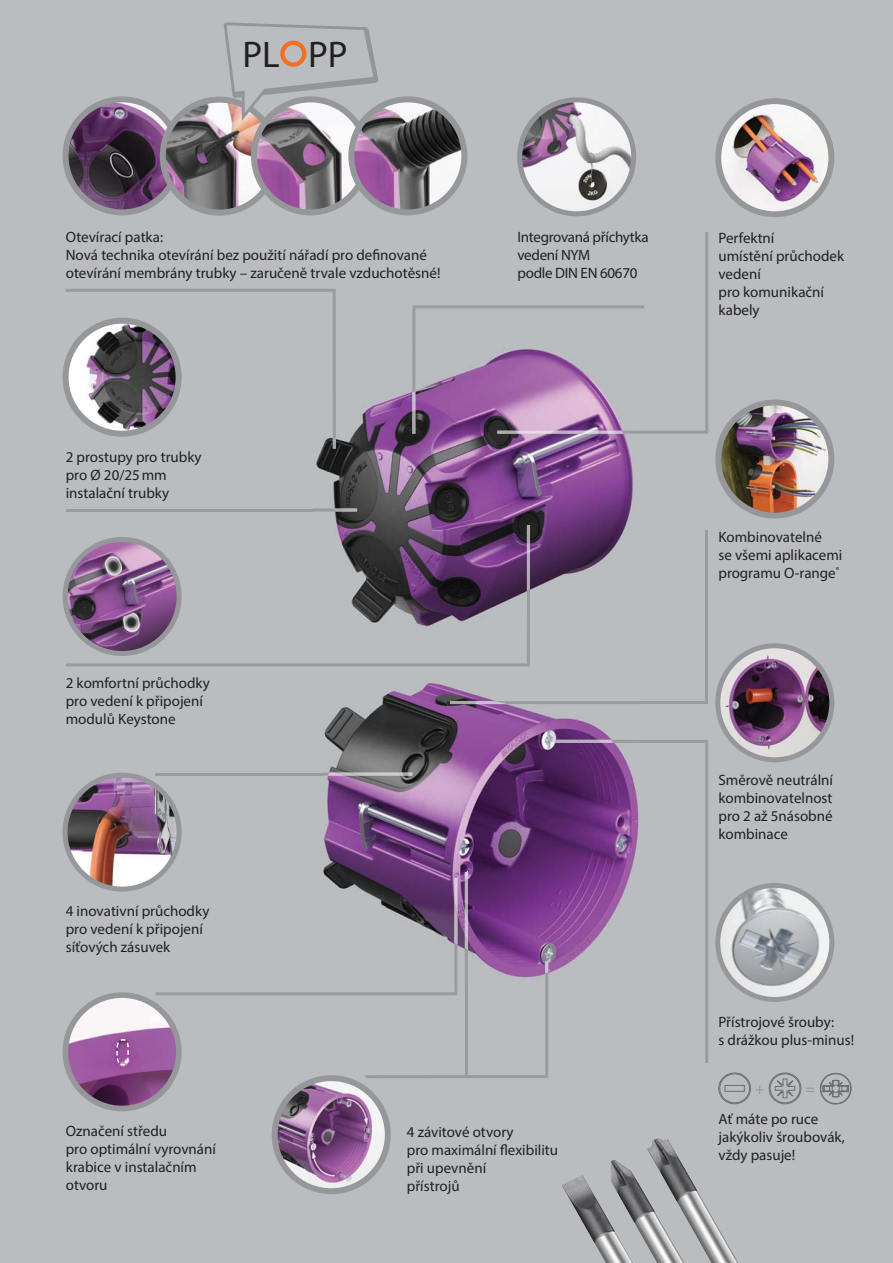
<style>
.page{position:relative;width:893px;height:1263px;background:#babdbf}
.page>*{position:absolute;margin:0;border:0;box-sizing:border-box;transform-origin:0 0}
.t1{font:37.2px "Myriad Pro";color:#231f20}
.t2{font:15.75px "Myriad Pro";color:#939598}
.t3{font:15px/18px "Myriad Pro";color:#231f20}
.t4{font:15px/18px "Myriad Pro";letter-spacing:-.02em;color:#231f20}
</style>
<div class="page">
<img style="left:275px;top:1078px;width:113px;height:113px;border-radius:50%">
<div style="left:272px;top:1075px;width:119px;height:119px;border:6px solid #95979a;border-radius:50%"></div>
<img style="left:718px;top:101px;width:113px;height:113px;border-radius:50%">
<div style="left:715px;top:98px;width:119px;height:119px;border:6px solid #95979a;border-radius:50%"></div>
<img style="left:718px;top:402px;width:113px;height:114px;border-radius:50%">
<div style="left:715px;top:400px;width:119px;height:119px;border:6px solid #95979a;border-radius:50%"></div>
<img style="left:65px;top:539px;width:114px;height:114px;border-radius:50%">
<div style="left:63px;top:537px;width:119px;height:119px;border:5px solid #95979a;border-radius:50%"></div>
<img style="left:65px;top:775px;width:114px;height:114px;border-radius:50%">
<div style="left:63px;top:773px;width:119px;height:119px;border:5px solid #95979a;border-radius:50%"></div>
<img style="left:718px;top:646px;width:114px;height:114px;border-radius:50%">
<div style="left:715px;top:643px;width:119px;height:119px;border:5px solid #95979a;border-radius:50%"></div>
<svg style="left:66px;top:321px;width:113px;height:113px"></svg>
<img style="left:81px;top:325px;width:94px;height:107px">
<div style="left:63px;top:318px;width:119px;height:119px;border:6px solid #95979a;border-radius:50%"></div>
<img style="left:66px;top:99px;width:113px;height:113px;border-radius:50%">
<div style="left:63px;top:96px;width:119px;height:119px;border:6px solid #95979a;border-radius:50%"></div>
<img style="left:163px;top:100px;width:113px;height:113px;border-radius:50%">
<div style="left:160px;top:97px;width:119px;height:119px;border:6px solid #95979a;border-radius:50%"></div>
<img style="left:254px;top:99px;width:113px;height:113px;border-radius:50%">
<div style="left:251px;top:96px;width:119px;height:119px;border:6px solid #95979a;border-radius:50%"></div>
<img style="left:351px;top:99px;width:113px;height:113px;border-radius:50%">
<div style="left:348px;top:96px;width:119px;height:119px;border:6px solid #95979a;border-radius:50%"></div>
<img style="left:65px;top:995px;width:114px;height:114px;border-radius:50%">
<div style="left:63px;top:992px;width:119px;height:119px;border:6px solid #95979a;border-radius:50%"></div>
<img style="left:520px;top:100px;width:114px;height:114px;border-radius:50%">
<div style="left:517px;top:97px;width:119px;height:119px;border:5px solid #939598;border-radius:50%"></div>
<img style="left:323px;top:682px;width:316px;height:304px">
<img style="left:312px;top:325px;width:322px;height:303px">
<img style="left:611px;top:1160px;width:36px;height:85px">
<img style="left:647px;top:1138px;width:91px;height:125px">
<img style="left:562px;top:1175px;width:72px;height:88px">
<svg style="left:222px;top:22px;width:157px;height:103px"></svg>
<div style="left:718px;top:1073px;width:33px;height:31px;border:1px solid #6d6e70;border-radius:50%"></div>
<div style="left:719px;top:1074px;width:31px;height:29px;border:1px solid #6d6e70;border-radius:50%"></div>
<div style="left:725px;top:1085px;width:19px;height:7px;border:1px solid #6d6e70"></div>
<div style="left:769px;top:1073px;width:32px;height:31px;border:1px solid #6d6e70;border-radius:50%"></div>
<div style="left:770px;top:1074px;width:30px;height:29px;border:1px solid #6d6e70;border-radius:50%"></div>
<svg style="left:775px;top:1078px;width:20px;height:20px"></svg>
<svg style="left:820px;top:1072px;width:31px;height:33px"></svg>
<img style="left:718px;top:885px;width:114px;height:114px;border-radius:50%">
<div style="left:715px;top:883px;width:119px;height:119px;border:5px solid #95979a;border-radius:50%"></div>
<svg style="left:66px;top:289px;width:270px;height:36px"></svg>
<img style="left:333px;top:325px;width:3px;height:113px">
<svg style="left:412px;top:232px;width:296px;height:202px"></svg>
<img style="left:623px;top:431px;width:15px;height:3px">
<img style="left:465px;top:949px;width:3px;height:37px">
<hr style="left:705px;top:531px;width:3px;height:170px;background:#999c9e">
<hr style="left:66px;top:509px;width:246px;height:3px;background:#999c9e">
<img style="left:312px;top:509px;width:23px;height:3px">
<hr style="left:156px;top:773px;width:167px;height:3px;background:#999c9e">
<svg style="left:323px;top:773px;width:5px;height:3px"></svg>
<svg style="left:66px;top:650px;width:464px;height:16px"></svg>
<img style="left:527px;top:591px;width:3px;height:59px">
<svg style="left:639px;top:740px;width:69px;height:323px"></svg>
<img style="left:614px;top:740px;width:25px;height:3px">
<img style="left:454px;top:945px;width:3px;height:41px">
<svg style="left:156px;top:986px;width:392px;height:92px"></svg>
<img style="left:545px;top:973px;width:3px;height:13px">
<hr style="left:639px;top:701px;width:69px;height:3px;background:#999c9e">
<img style="left:506px;top:701px;width:133px;height:3px">
<img style="left:454px;top:878px;width:3px;height:67px">
<img style="left:328px;top:773px;width:84px;height:3px">
<img style="left:450px;top:701px;width:56px;height:3px">
<img style="left:527px;top:525px;width:3px;height:66px">
<img style="left:497px;top:431px;width:126px;height:3px">
<svg style="left:336px;top:512px;width:21px;height:1px"></svg>
<img style="left:335px;top:509px;width:22px;height:3px">
<img style="left:412px;top:391px;width:3px;height:43px">
<svg style="left:333px;top:438px;width:3px;height:11px"></svg>
<img style="left:554px;top:740px;width:60px;height:3px">
<img style="left:468px;top:872px;width:1px;height:77px">
<img style="left:465px;top:872px;width:3px;height:77px">
<svg style="left:545px;top:961px;width:4px;height:12px"></svg>
<svg style="left:116px;top:1038px;width:14px;height:28px"></svg>
<h1 class="t1" style="left:242px;top:40px;width:107px">PL PP</h1>
<p class="t3" style="left:66px;top:229px;width:376px">Otevírací patka:<br>Nová technika otevírání bez použití nářadí pro definované otevírání membrány trubky – zaručeně trvale vzduchotěsné!</p>
<p class="t3" style="left:66px;top:449px;width:137px">2 prostupy pro trubky pro Ø 20/25 mm instalační trubky</p>
<p class="t3" style="left:66px;top:675px;width:146px">2 komfortní průchodky pro vedení k připojení modulů Keystone</p>
<p class="t3" style="left:66px;top:903px;width:145px">4 inovativní průchodky pro vedení k připojení síťových zásuvek</p>
<p class="t4" style="left:517px;top:229px;width:133px">Integrovaná příchytka vedení NYM<br>podle DIN EN 60670</p>
<p class="t3" style="left:66px;top:1123px;width:152px">Označení středu<br>pro optimální vyrovnání krabice v instalačním otvoru</p>
<p class="t3" style="left:407px;top:1124px;width:153px">4 závitové otvory<br>pro maximální flexibilitu při upevnění<br>přístrojů</p>
<p class="t3" style="left:718px;top:230px;width:127px">Perfektní<br>umístění průchodek vedení<br>pro komunikační kabely</p>
<p class="t3" style="left:718px;top:529px;width:125px">Kombinovatelné<br>se všemi aplikacemi programu O-range<sup>®</sup></p>
<p class="t3" style="left:718px;top:772px;width:116px;text-align:justify">Směrově neutrální kombinovatelnost pro 2 až 5násobné kombinace</p>
<p class="t3" style="left:718px;top:1014px;width:137px">Přístrojové šrouby:<br>s drážkou plus-minus!</p>
<p class="t2" style="left:755px;top:1083px;width:11px">+</p>
<p class="t2" style="left:805px;top:1083px;width:11px">=</p>
<p class="t3" style="left:718px;top:1111px;width:128px">Ať máte po ruce jakýkoliv šroubovák, vždy pasuje!</p>
</div>
